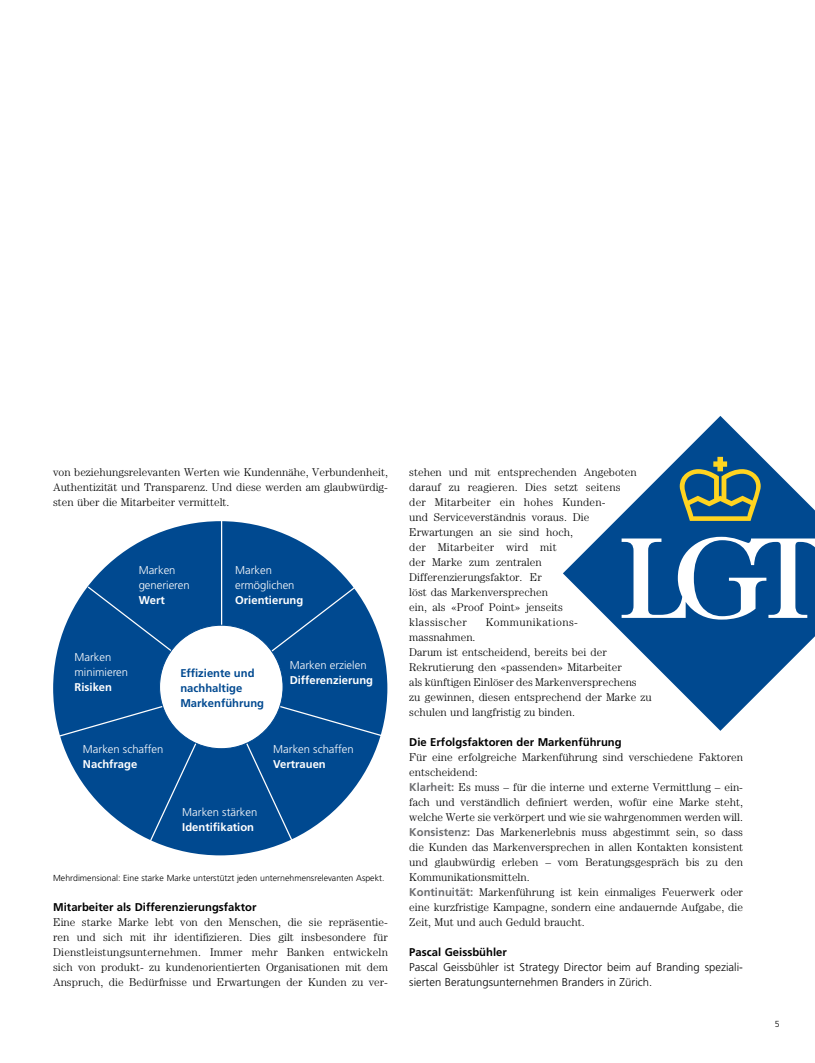
<style>
.page{position:relative;width:815px;height:1063px;background:#fff}
.page>*{position:absolute;margin:0;border:0;box-sizing:border-box;transform-origin:0 0}
.t1{font:300 11.25px/15px "Century";color:#000}
.t2{font:300 11.25px/15px "Frutiger LT Std";color:#000}
.t3{font:300 11.25px/15px "Frutiger LT Std";color:#fff}
.t4{font:700 11.25px "Frutiger LT Std";color:#000}
.t5{font:700 11.25px "Frutiger LT Std";color:#fff}
.t6{font:700 11.25px/15px "Frutiger LT Std";color:#004990}
.t7{font:300 11.25px "Century";letter-spacing:.04em;color:#000}
.t8{font:300 8.75px "Frutiger LT Std";color:#000}
.s1{font-family:"Frutiger LT Std";font-weight:700;color:#6d6e71}
</style>
<div class="page">
<svg style="left:563px;top:416px;width:252px;height:315px"></svg>
<svg style="left:622px;top:537px;width:193px;height:83px"></svg>
<svg style="left:680px;top:457px;width:81px;height:64px;background:#4f746c"></svg>
<div style="left:53px;top:521px;width:334px;height:334px;background:#004990;border-radius:50%"></div>
<hr style="left:221px;top:521px;width:1px;height:170px;background:#fff">
<svg style="left:58px;top:585px;width:327px;height:258px"></svg>
<div style="left:160px;top:625px;width:123px;height:124px;background:#fff;border-radius:50%"></div>
<p class="t1" style="left:53px;top:464px;width:336px;text-align:justify">von beziehungsrelevanten Werten wie Kundennähe, Verbundenheit, Authentizität und Transparenz. Und diese werden am glaubwürdig&shy;sten über die Mitarbeiter vermittelt.</p>
<p class="t3" style="left:139px;top:563px;width:53px">Marken generieren</p>
<p class="t5" style="left:139px;top:594px;width:28px">Wert</p>
<p class="t3" style="left:235px;top:563px;width:61px">Marken ermöglichen</p>
<p class="t5" style="left:235px;top:594px;width:70px">Orientierung</p>
<p class="t3" style="left:75px;top:650px;width:55px">Marken minimieren</p>
<p class="t5" style="left:75px;top:681px;width:39px">Risiken</p>
<p class="t6" style="left:180px;top:665px;width:85px">Effiziente und nachhaltige<br>Markenführung</p>
<p class="t3" style="left:290px;top:658px;width:78px">Marken erzielen</p>
<p class="t5" style="left:290px;top:673px;width:85px">Differenzierung</p>
<p class="t3" style="left:83px;top:742px;width:82px">Marken schaffen</p>
<p class="t5" style="left:83px;top:758px;width:56px">Nachfrage</p>
<p class="t3" style="left:182px;top:805px;width:77px">Marken stärken</p>
<p class="t5" style="left:182px;top:821px;width:73px">Identifikation</p>
<p class="t3" style="left:273px;top:742px;width:82px">Marken schaffen</p>
<p class="t5" style="left:273px;top:758px;width:54px">Vertrauen</p>
<p class="t8" style="left:53px;top:873px;width:333px">Mehrdimensional: Eine starke Marke unterstützt jeden unternehmensrelevanten Aspekt.</p>
<p class="t4" style="left:53px;top:900px;width:205px">Mitarbeiter als Differenzierungsfaktor</p>
<p class="t1" style="left:53px;top:914px;width:336px;text-align:justify">Eine starke Marke lebt von den Menschen, die sie repräsentie&shy;ren und sich mit ihr identifizieren. Dies gilt insbesondere für Dienstleistungsunternehmen. Immer mehr Banken entwickeln sich von produkt- zu kundenorientierten Organisationen mit dem Anspruch, die Bedürfnisse und Erwartungen der Kunden zu ver-</p>
<p class="t1" style="left:409px;top:464px;width:229px">stehen und mit entsprechenden Angeboten darauf zu reagieren. Dies setzt seitens der Mitarbeiter ein hohes Kunden-<br>und Serviceverständnis voraus. Die<br>Erwartungen an sie sind hoch,<br>der Mitarbeiter wird mit<br>der Marke zum zentralen<br>Differenzierungsfaktor. Er<br>löst das Markenversprechen<br>ein, als «Proof Point» jenseits<br>klassischer</p>
<p class="t7" style="left:486px;top:615px;width:94px">Kommunikations-</p>
<p class="t1" style="left:409px;top:629px;width:244px">massnahmen.<br>Darum ist entscheidend, bereits bei der Rekrutierung den «passenden» Mitarbeiter<br>als künftigen Einlöser des Markenversprechens<br>zu gewinnen, diesen entsprechend der Marke zu schulen und langfristig zu binden.</p>
<p class="t4" style="left:409px;top:735px;width:214px">Die Erfolgsfaktoren der Markenführung</p>
<p class="t1" style="left:409px;top:749px;width:335px">Für eine erfolgreiche Markenführung sind verschiedene Faktoren entscheidend:<br><span class="s1">Klarheit:</span> Es muss – für die interne und externe Vermittlung – ein&shy;fach und verständlich definiert werden, wofür eine Marke steht, welche Werte sie verkörpert und wie sie wahrgenommen werden will.<br><span class="s1">Konsistenz:</span> Das Markenerlebnis muss abgestimmt sein, so dass die Kunden das Markenversprechen in allen Kontakten konsistent und glaubwürdig erleben – vom Beratungsgespräch bis zu den Kommunikationsmitteln.<br><span class="s1">Kontinuität:</span> Markenführung ist kein einmaliges Feuerwerk oder eine kurzfristige Kampagne, sondern eine andauernde Aufgabe, die Zeit, Mut und auch Geduld braucht.</p>
<p class="t4" style="left:409px;top:945px;width:99px">Pascal Geissbühler</p>
<p class="t2" style="left:409px;top:960px;width:335px">Pascal Geissbühler ist Strategy Director beim auf Branding speziali&shy;sierten Beratungsunternehmen Branders in Zürich.</p>
<p class="t8" style="left:775px;top:1019px;width:6px">5</p>
</div>
